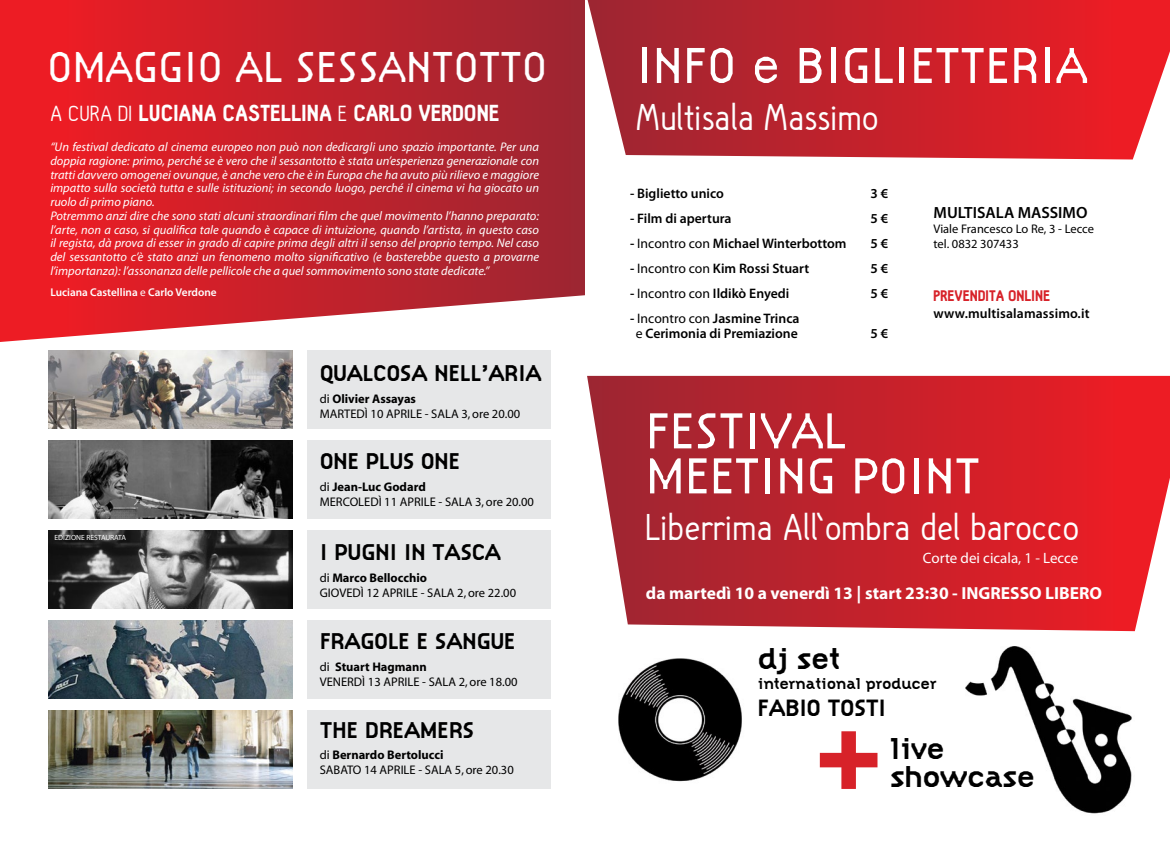
<style>
.page{position:relative;width:1170px;height:851px;background:#fff}
.page>*{position:absolute;margin:0;border:0;box-sizing:border-box;transform-origin:0 0}
.t1{font:300 52.5px/45px "Citizen";letter-spacing:-.02em;color:#fff}
.t2{font:300 45px "Citizen";letter-spacing:-.02em;color:#fff}
.t3{font:38.75px "Hallo Sans";color:#fff}
.t4{font:700 31.38px/28.6px "Citizen";letter-spacing:-.025em;color:#000}
.t5{font:700 24.62px "Citizen";letter-spacing:-.025em;color:#000}
.t6{font:700 23.75px "Citizen";letter-spacing:-.02em;color:#000}
.t7{font:900 22.62px "Hallosans";color:#fff}
.t8{font:700 17.5px "Myriad Pro";color:#fff}
.t9{font:700 16.38px "Citizen";letter-spacing:-.025em;color:#000}
.t10{font:600 16.25px "Myriad Pro";color:#000}
.t11{font:15px "Myriad Pro";color:#fff}
.t12{font:900 15px "Hallosans";color:#d72229}
.t13{font:600 13.75px/15px "Myriad Pro";color:#000;text-align:center}
.t14{font:italic 12.5px/13.8px "Myriad Pro";color:#fff}
.t15{font:12.5px/15px "Myriad";color:#000}
.t16{font:12.5px/15px "Myriad Pro";color:#000}
.t17{font:600 11.25px "Myriad Pro";color:#fff}
.t18{font:7.5px "Myriad";color:#fff}
.s1{font-family:"Hallo Sans";font-weight:400}
.s2{font-weight:400}
.s3{font-weight:700}
</style>
<div class="page">
<img style="left:965px;top:646px;width:167px;height:168px">
<img style="left:618px;top:658px;width:124px;height:124px">
<img style="left:48px;top:350px;width:244px;height:78px">
<div style="left:307px;top:350px;width:243px;height:78px;background:#e6e7e8"></div>
<img style="left:48px;top:440px;width:244px;height:78px">
<div style="left:307px;top:440px;width:243px;height:78px;background:#e6e7e8"></div>
<img style="left:48px;top:530px;width:244px;height:78px">
<div style="left:307px;top:530px;width:243px;height:78px;background:#e6e7e8"></div>
<img style="left:48px;top:620px;width:244px;height:78px">
<div style="left:307px;top:620px;width:243px;height:78px;background:#e6e7e8"></div>
<img style="left:48px;top:710px;width:244px;height:78px">
<div style="left:307px;top:710px;width:243px;height:78px;background:#e6e7e8"></div>
<svg style="left:0;top:0;width:585px;height:342px;background:#cb2f38"></svg>
<svg style="left:587px;top:0;width:582px;height:159px;background:#ca2f38"></svg>
<svg style="left:587px;top:376px;width:582px;height:255px;background:#ca2f38"></svg>
<svg style="left:819px;top:731px;width:58px;height:57px"></svg>
<h2 class="t2" style="left:47px;top:41px;width:502px">OMAGGIO AL SESSANTOTTO</h2>
<h3 class="t7" style="left:50px;top:100px;width:450px"><span class="s1">A CURA DI</span> LUCIANA CASTELLINA <span class="s1">E</span> CARLO VERDONE</h3>
<p class="t14" style="left:50px;top:140px;width:490px">“Un festival dedicato al cinema europeo non può non dedicargli uno spazio importante. Per una doppia ragione: primo, perché se è vero che il sessantotto è stata un’esperienza generazionale con tratti davvero omogenei ovunque, è anche vero che è in Europa che ha avuto più rilievo e maggiore impatto sulla società tutta e sulle istituzioni; in secondo luogo, perché il cinema vi ha giocato un ruolo di primo piano.<br>Potremmo anzi dire che sono stati alcuni straordinari film che quel movimento l’hanno preparato: l’arte, non a caso, si qualifica tale quando è capace di intuizione, quando l’artista, in questo caso il regista, dà prova di esser in grado di capire prima degli altri il senso del proprio tempo. Nel caso del sessantotto c’è stato anzi un fenomeno molto significativo (e basterebbe questo a provarne l’importanza): l’assonanza delle pellicole che a quel sommovimento sono state dedicate.”</p>
<p class="t17" style="left:50px;top:285px;width:168px">Luciana Castellina <span class="s2">e</span> Carlo Verdone</p>
<h3 class="t6" style="left:320px;top:359px;width:223px">QUALCOSA NELL’ARIA</h3>
<p class="t15" style="left:320px;top:392px;width:202px">di <span class="s3">Olivier Assayas<br></span>MARTEDÌ 10 APRILE - SALA 3, ore 20.00</p>
<h3 class="t6" style="left:320px;top:446px;width:142px">ONE PLUS ONE</h3>
<p class="t18" style="left:55px;top:533px;width:73px">EDIZIONE RESTAURATA</p>
<p class="t15" style="left:320px;top:479px;width:216px">di <span class="s3">Jean-Luc Godard<br></span>MERCOLEDÌ 11 APRILE - SALA 3, ore 20.00</p>
<h3 class="t6" style="left:320px;top:537px;width:183px">I PUGNI IN TASCA</h3>
<p class="t15" style="left:320px;top:570px;width:198px">di <span class="s3">Marco Bellocchio<br></span>GIOVEDÌ 12 APRILE - SALA 2, ore 22.00</p>
<h3 class="t6" style="left:320px;top:627px;width:198px">FRAGOLE E SANGUE</h3>
<p class="t15" style="left:320px;top:659px;width:199px">di <span class="s3">Stuart Hagmann<br></span>VENERDÌ 13 APRILE - SALA 2, ore 18.00</p>
<h3 class="t6" style="left:320px;top:715px;width:156px">THE DREAMERS</h3>
<p class="t15" style="left:320px;top:748px;width:195px">di <span class="s3">Bernardo Bertolucci<br></span>SABATO 14 APRILE - SALA 5, ore 20.30</p>
<h1 class="t1" style="left:635px;top:43px;width:454px">INFO e BIGLIETTERIA</h1>
<h3 class="t3" style="left:635px;top:97px;width:244px">Multisala Massimo</h3>
<p class="t13" style="left:630px;top:186px;width:95px">- Biglietto unico</p>
<p class="t13" style="left:870px;top:186px;width:19px">3 €</p>
<p class="t13" style="left:630px;top:211px;width:103px">- Film di apertura</p>
<p class="t13" style="left:870px;top:211px;width:19px">5 €</p>
<p class="t13" style="left:630px;top:236px;width:218px">- <span class="s2">Incontro con</span> Michael Winterbottom</p>
<p class="t13" style="left:870px;top:236px;width:19px">5 €</p>
<p class="t13" style="left:630px;top:261px;width:181px">- <span class="s2">Incontro con</span> Kim Rossi Stuart</p>
<p class="t13" style="left:870px;top:261px;width:19px">5 €</p>
<p class="t13" style="left:630px;top:286px;width:161px">- <span class="s2">Incontro con</span> Ildikò Enyedi</p>
<p class="t13" style="left:870px;top:286px;width:19px">5 €</p>
<p class="t13" style="left:630px;top:311px;width:171px">- <span class="s2">Incontro con</span> Jasmine Trinca <span class="s2">e</span> Cerimonia di Premiazione</p>
<p class="t13" style="left:870px;top:326px;width:19px">5 €</p>
<h3 class="t10" style="left:933px;top:202px;width:155px">MULTISALA MASSIMO</h3>
<p class="t16" style="left:933px;top:221px;width:162px">Viale Francesco Lo Re, 3 - Lecce tel. 0832 307433</p>
<p class="t12" style="left:933px;top:288px;width:118px">PREVENDITA ONLINE</p>
<p class="t13" style="left:933px;top:305px;width:157px">www.multisalamassimo.it</p>
<h1 class="t1" style="left:645px;top:408px;width:337px">FESTIVAL<br>MEETING POINT</h1>
<h3 class="t3" style="left:645px;top:507px;width:435px">Liberrima All’ombra del barocco</h3>
<p class="t11" style="left:922px;top:548px;width:157px">Corte dei cicala, 1 - Lecce</p>
<h3 class="t8" style="left:646px;top:581px;width:457px">da martedì 10 a venerdì 13 | start 23:30 - INGRESSO LIBERO</h3>
<h3 class="t4" style="left:757px;top:644px;width:84px">dj set</h3>
<h3 class="t9" style="left:757px;top:673px;width:180px">international producer</h3>
<h3 class="t5" style="left:757px;top:693px;width:130px">FABIO TOSTI</h3>
<h3 class="t4" style="left:890px;top:733px;width:146px">live showcase</h3>
</div>
